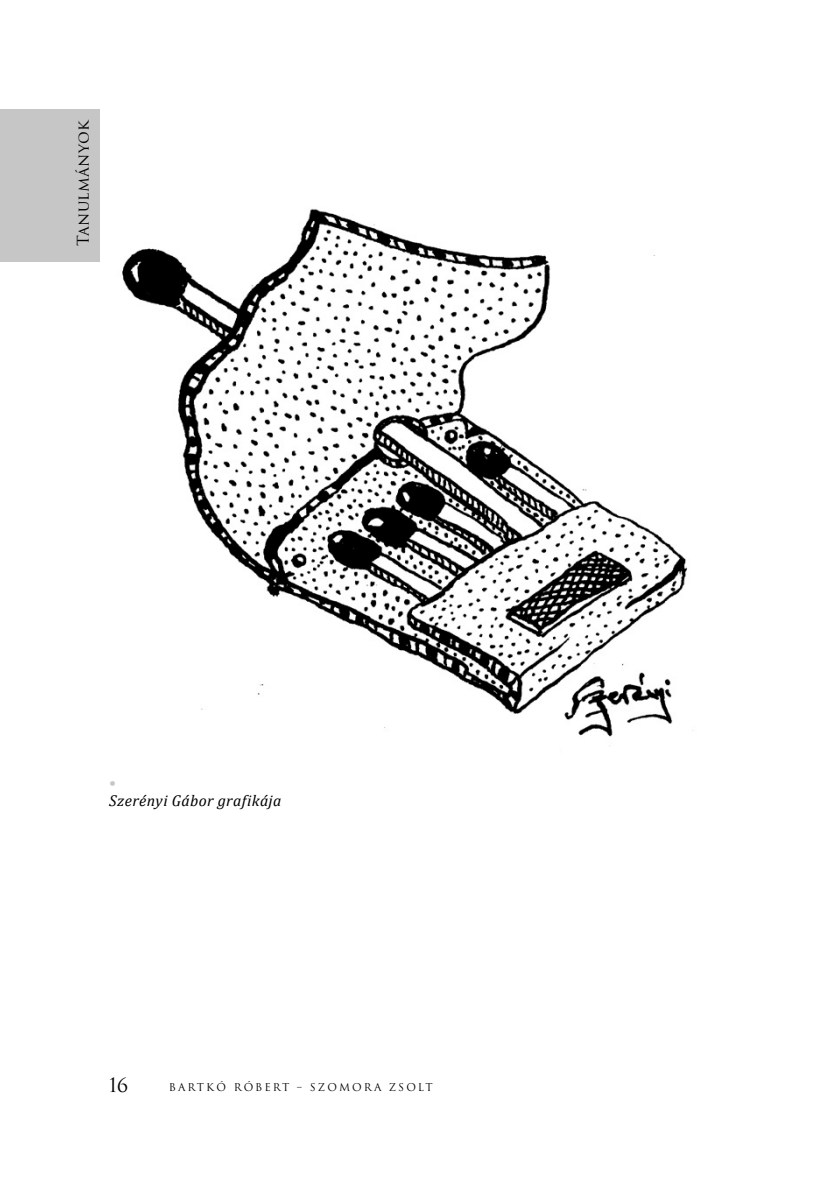
<style>
.page{position:relative;width:834px;height:1181px;background:#fff}
.page>*{position:absolute;margin:0;border:0;box-sizing:border-box;transform-origin:0 0}
.t1{font:19.25px "Trajan Pro 3";color:#000}
.t2{font:italic 15.75px "Cambria";letter-spacing:.025em;color:#000}
.t3{font:15.75px "Trajan Pro 3";letter-spacing:.025em;color:#000}
.t4{font:15.75px "Cambria";color:#c6c6c6}
.t5{font:10.5px "Trajan Pro 3";letter-spacing:.195em;color:#000}
</style>
<div class="page">
<div style="left:0;top:109px;width:99px;height:153px;background:#c6c6c6"></div>
<img style="left:122px;top:208px;width:571px;height:538px">
<h2 class="t3" style="left:72px;top:246px;width:129px;rotate:-90deg">Tanulmányok</h2>
<h2 class="t4" style="left:109px;top:773px;width:8px">•</h2>
<h2 class="t2" style="left:109px;top:790px;width:174px">Szerényi Gábor grafikája</h2>
<h1 class="t1" style="left:109px;top:1071px;width:21px">16</h1>
<p class="t5" style="left:169px;top:1079px;width:265px">BARTKÓ RÓBERT – SZOMORA ZSOLT</p>
</div>
